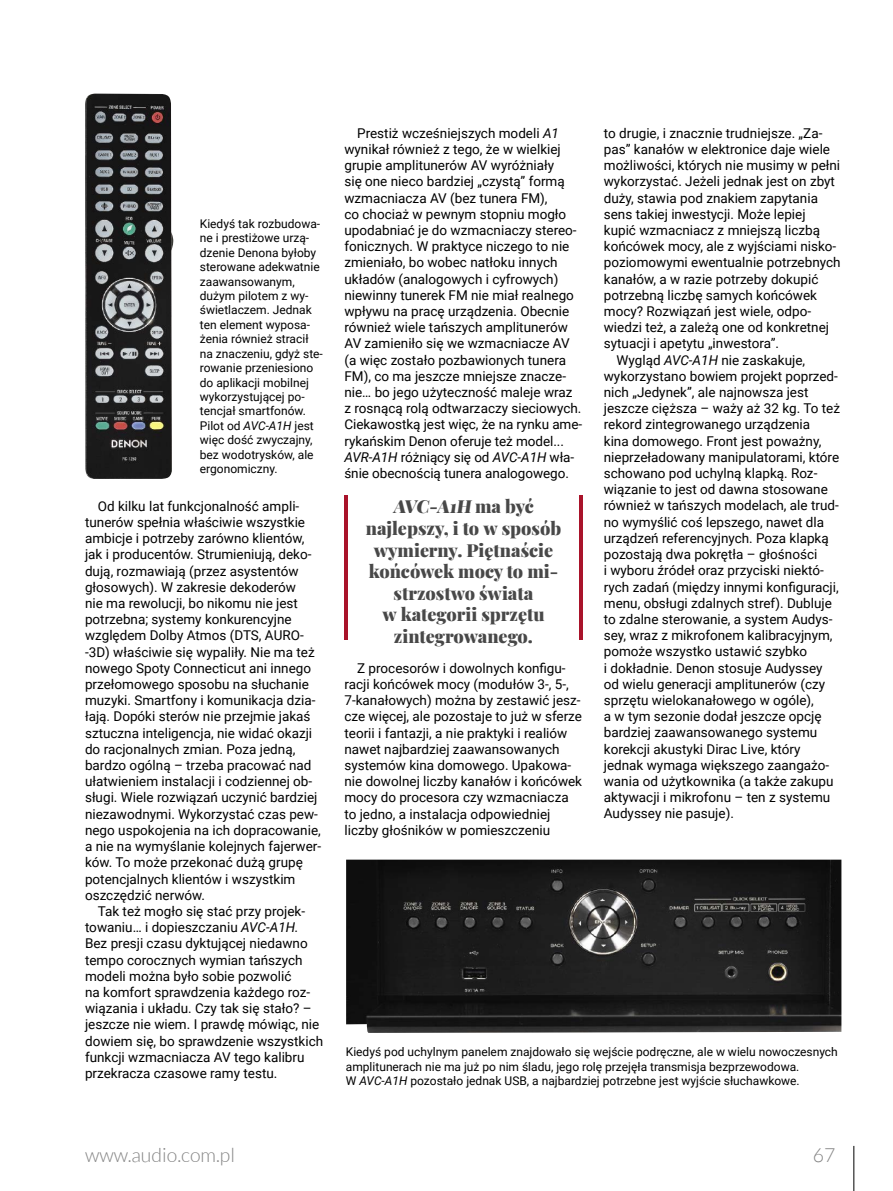
<style>
.page{position:relative;width:893px;height:1191px;background:#fff}
.page>*{position:absolute;margin:0;border:0;box-sizing:border-box;transform-origin:0 0}
.t1{font:300 19.5px "Lato";color:#858585}
.t2{font:900 18px/21.6px "Playfair Display";color:#484848;text-align:center}
.t3{font:13.5px/16.2px "Roboto";color:#000}
.t4{font:12px/14.4px "Roboto";color:#000}
.s1{font-style:italic}
</style>
<div class="page">
<hr style="left:854px;top:1145px;width:1px;height:46px;background:#000">
<hr style="left:344px;top:495px;width:4px;height:144px;background:#a9132a">
<hr style="left:579px;top:495px;width:4px;height:144px;background:#a9132a">
<img style="left:85px;top:94px;width:88px;height:385px">
<img style="left:346px;top:859px;width:495px;height:174px">
<p class="t4" style="left:200px;top:216px;width:125px">Kiedyś tak rozbudowa&shy;ne i prestiżowe urzą&shy;dzenie Denona byłoby sterowane adekwatnie zaawansowanym, dużym pilotem z wy&shy;świetlaczem. Jednak ten element wyposa&shy;żenia również stracił na znaczeniu, gdyż ste&shy;rowanie przeniesiono do aplikacji mobilnej wykorzystującej po&shy;tencjał smartfonów.<br>Pilot od <span class="s1">AVC-A1H</span> jest więc dość zwyczajny, bez wodotrysków, ale ergonomiczny.</p>
<p class="t3" style="left:85px;top:497px;width:238px;text-indent:13px">Od kilku lat funkcjonalność ampli&shy;tunerów spełnia właściwie wszystkie ambicje i potrzeby zarówno klientów, jak i producentów. Strumieniują, deko&shy;dują, rozmawiają (przez asystentów głosowych). W zakresie dekoderów<br>nie ma rewolucji, bo nikomu nie jest potrzebna; systemy konkurencyjne względem Dolby Atmos (DTS, AURO--3D) właściwie się wypaliły. Nie ma też nowego Spoty Connecticut ani innego przełomowego sposobu na słuchanie muzyki. Smartfony i komunikacja dzia&shy;łają. Dopóki sterów nie przejmie jakaś sztuczna inteligencja, nie widać okazji do racjonalnych zmian. Poza jedną, bardzo ogólną – trzeba pracować nad ułatwieniem instalacji i codziennej ob&shy;sługi. Wiele rozwiązań uczynić bardziej niezawodnymi. Wykorzystać czas pew&shy;nego uspokojenia na ich dopracowanie, a nie na wymyślanie kolejnych fajerwer&shy;ków. To może przekonać dużą grupę potencjalnych klientów i wszystkim oszczędzić nerwów.</p>
<p class="t3" style="left:85px;top:902px;width:240px;text-indent:13px">Tak też mogło się stać przy projek&shy;towaniu… i dopieszczaniu <span class="s1">AVC-A1H.<br></span>Bez presji czasu dyktującej niedawno tempo corocznych wymian tańszych modeli można było sobie pozwolić<br>na komfort sprawdzenia każdego roz&shy;wiązania i układu. Czy tak się stało? – jeszcze nie wiem. I prawdę mówiąc, nie dowiem się, bo sprawdzenie wszystkich funkcji wzmacniacza AV tego kalibru przekracza czasowe ramy testu.</p>
<p class="t3" style="left:344px;top:124px;width:239px;text-indent:13px">Prestiż wcześniejszych modeli <span class="s1">A1 </span>wynikał również z tego, że w wielkiej grupie amplitunerów AV wyróżniały<br>się one nieco bardziej „czystą” formą wzmacniacza AV (bez tunera FM),<br>co chociaż w pewnym stopniu mogło upodabniać je do wzmacniaczy stereo&shy;fonicznych. W praktyce niczego to nie zmieniało, bo wobec natłoku innych układów (analogowych i cyfrowych) niewinny tunerek FM nie miał realnego wpływu na pracę urządzenia. Obecnie również wiele tańszych amplitunerów AV zamieniło się we wzmacniacze AV (a więc zostało pozbawionych tunera FM), co ma jeszcze mniejsze znacze&shy;nie… bo jego użyteczność maleje wraz z rosnącą rolą odtwarzaczy sieciowych.<br>Ciekawostką jest więc, że na rynku ame&shy;rykańskim Denon oferuje też model...<br><span class="s1">AVR-A1H</span> różniący się od <span class="s1">AVC-A1H</span> wła&shy;śnie obecnością tunera analogowego.</p>
<h2 class="t2" style="left:366px;top:494px;width:197px">AVC-A1H m a być najlepszy, i to w sposób wymierny. Piętnaście końcówek mocy to mi&shy;strzostwo świata<br>w kategorii sprzętu zintegrowanego.</h2>
<p class="t3" style="left:344px;top:659px;width:239px;text-indent:13px">Z procesorów i dowolnych konfigu&shy;racji końcówek mocy (modułów 3-, 5-, 7-kanałowych) można by zestawić jesz&shy;cze więcej, ale pozostaje to już w sferze teorii i fantazji, a nie praktyki i realiów nawet najbardziej zaawansowanych systemów kina domowego. Upakowa&shy;nie dowolnej liczby kanałów i końcówek mocy do procesora czy wzmacniacza to jedno, a instalacja odpowiedniej liczby głośników w pomieszczeniu</p>
<p class="t3" style="left:604px;top:124px;width:220px">to drugie, i znacznie trudniejsze. „Za-</p>
<p class="t3" style="left:604px;top:140px;width:228px">pas” kanałów w elektronice daje wiele</p>
<p class="t3" style="left:604px;top:157px;width:238px">możliwości, których nie musimy w pełni</p>
<p class="t3" style="left:604px;top:173px;width:233px">wykorzystać. Jeżeli jednak jest on zbyt</p>
<p class="t3" style="left:604px;top:189px;width:216px">duży, stawia pod znakiem zapytania</p>
<p class="t3" style="left:604px;top:205px;width:203px">sens takiej inwestycji. Może lepiej</p>
<p class="t3" style="left:604px;top:221px;width:218px">kupić wzmacniacz z mniejszą liczbą</p>
<p class="t3" style="left:604px;top:238px;width:234px">końcówek mocy, ale z wyjściami nisko-</p>
<p class="t3" style="left:604px;top:254px;width:238px">poziomowymi ewentualnie potrzebnych</p>
<p class="t3" style="left:604px;top:270px;width:216px">kanałów, a w razie potrzeby dokupić</p>
<p class="t3" style="left:604px;top:286px;width:215px">potrzebną liczbę samych końcówek</p>
<p class="t3" style="left:604px;top:302px;width:209px">mocy? Rozwiązań jest wiele, odpo-</p>
<p class="t3" style="left:604px;top:319px;width:227px">wiedzi też, a zależą one od konkretnej</p>
<p class="t3" style="left:604px;top:335px;width:177px">sytuacji i apetytu „inwestora”.</p>
<p class="t3" style="left:617px;top:351px;width:190px">Wygląd <span class="s1">AVC-A1H</span> nie zaskakuje,</p>
<p class="t3" style="left:604px;top:367px;width:236px">wykorzystano bowiem projekt poprzed-</p>
<p class="t3" style="left:604px;top:383px;width:206px">nich „Jedynek”, ale najnowsza jest</p>
<p class="t3" style="left:604px;top:400px;width:238px">jeszcze cięższa – waży aż 32 kg. To też</p>
<p class="t3" style="left:604px;top:416px;width:208px">rekord zintegrowanego urządzenia</p>
<p class="t3" style="left:604px;top:432px;width:219px">kina domowego. Front jest poważny,</p>
<p class="t3" style="left:604px;top:448px;width:237px">nieprzeładowany manipulatorami, które</p>
<p class="t3" style="left:604px;top:464px;width:215px">schowano pod uchylną klapką. Roz-</p>
<p class="t3" style="left:604px;top:481px;width:226px">wiązanie to jest od dawna stosowane</p>
<p class="t3" style="left:604px;top:497px;width:236px">również w tańszych modelach, ale trud-</p>
<p class="t3" style="left:604px;top:513px;width:222px">no wymyślić coś lepszego, nawet dla</p>
<p class="t3" style="left:604px;top:529px;width:226px">urządzeń referencyjnych. Poza klapką</p>
<p class="t3" style="left:604px;top:545px;width:215px">pozostają dwa pokrętła – głośności</p>
<p class="t3" style="left:604px;top:562px;width:222px">i wyboru źródeł oraz przyciski niektó-</p>
<p class="t3" style="left:604px;top:578px;width:236px">rych zadań (między innymi konfiguracji,</p>
<p class="t3" style="left:604px;top:594px;width:230px">menu, obsługi zdalnych stref). Dubluje</p>
<p class="t3" style="left:604px;top:610px;width:230px">to zdalne sterowanie, a system Audys-</p>
<p class="t3" style="left:604px;top:626px;width:230px">sey, wraz z mikrofonem kalibracyjnym,</p>
<p class="t3" style="left:604px;top:643px;width:205px">pomoże wszystko ustawić szybko</p>
<p class="t3" style="left:604px;top:659px;width:220px">i dokładnie. Denon stosuje Audyssey</p>
<p class="t3" style="left:604px;top:675px;width:223px">od wielu generacji amplitunerów (czy</p>
<p class="t3" style="left:604px;top:691px;width:212px">sprzętu wielokanałowego w ogóle),</p>
<p class="t3" style="left:604px;top:707px;width:219px">a w tym sezonie dodał jeszcze opcję</p>
<p class="t3" style="left:604px;top:724px;width:215px">bardziej zaawansowanego systemu</p>
<p class="t3" style="left:604px;top:740px;width:198px">korekcji akustyki Dirac Live, który</p>
<p class="t3" style="left:604px;top:756px;width:227px">jednak wymaga większego zaangażo-</p>
<p class="t3" style="left:604px;top:772px;width:231px">wania od użytkownika (a także zakupu</p>
<p class="t3" style="left:604px;top:788px;width:228px">aktywacji i mikrofonu – ten z systemu</p>
<p class="t3" style="left:604px;top:805px;width:132px">Audyssey nie pasuje).</p>
<p class="t4" style="left:346px;top:1044px;width:493px">Kiedyś pod uchylnym panelem znajdowało się wejście podręczne, ale w wielu nowoczesnych amplitunerach nie ma już po nim śladu, jego rolę przejęła transmisja bezprzewodowa.<br>W <span class="s1">AVC-A1H</span> pozostało jednak USB, a najbardziej potrzebne jest wyjście słuchawkowe.</p>
<h1 class="t1" style="left:85px;top:1144px;width:151px">www.audio.com.pl</h1>
<h1 class="t1" style="left:813px;top:1144px;width:24px">67</h1>
</div>
